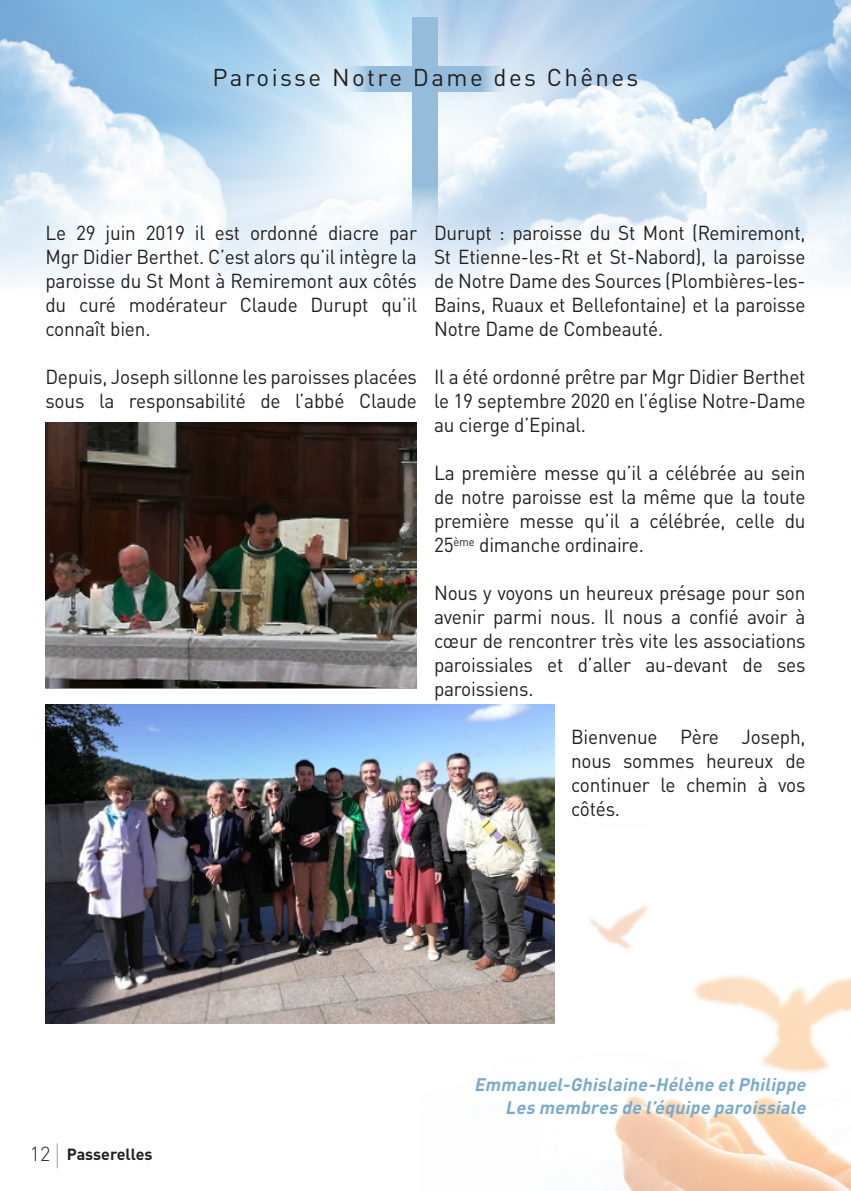
<style>
.page{position:relative;width:851px;height:1191px;background:#fff}
.page>*{position:absolute;margin:0;border:0;box-sizing:border-box;transform-origin:0 0}
.t1{font:24px "DIN Pro";letter-spacing:.1em;color:#231f20}
.TXT_COURANT{font:20px/24px "DIN Pro";letter-spacing:-.01em;color:#231f20;text-align:justify;scale:.95 1}
.Signature{font:italic 700 18px "DIN Pro";color:#79aacb}
.t2{font:700 16px "DIN Pro";color:#231f20}
.s1{font-weight:300;font-size:20px}
</style>
<div class="page">
<img style="left:0;top:0;width:850px;height:282px">
<svg style="left:412px;top:17px;width:26px;height:225px;background:#a2c5e0"></svg>
<svg style="left:340px;top:67px;width:170px;height:25px;background:#a4c6e0"></svg>
<img style="left:421px;top:823px;width:429px;height:368px">
<img style="left:45px;top:422px;width:372px;height:267px">
<img style="left:45px;top:704px;width:509px;height:319px">
<svg style="left:57px;top:1143px;width:1px;height:25px"></svg>
<p class="t1" style="left:212px;top:59px;width:427px">Paroisse Notre Dame des Chênes</p>
<p class="TXT_COURANT" style="left:45px;top:219px;width:392px">Le 29 juin 2019 il est ordonné diacre par Mgr Didier Berthet. C’est alors qu’il intègre la paroisse du St Mont à Remiremont aux côtés du curé modérateur Claude Durupt qu’il connaît bien.</p>
<p class="TXT_COURANT" style="left:45px;top:363px;width:392px">Depuis, Joseph sillonne les paroisses placées sous la responsabilité de l’abbé Claude</p>
<p class="TXT_COURANT" style="left:434px;top:219px;width:392px">Durupt : paroisse du St Mont (Remiremont, St Etienne-les-Rt et St-Nabord), la paroisse de Notre Dame des Sources (Plombières-les-Bains, Ruaux et Bellefontaine) et la paroisse Notre Dame de Combeauté.</p>
<p class="TXT_COURANT" style="left:434px;top:363px;width:392px">Il a été ordonné prêtre par Mgr Didier Berthet le 19 septembre 2020 en l’église Notre-Dame au cierge d’Epinal.</p>
<p class="TXT_COURANT" style="left:434px;top:459px;width:392px">La première messe qu’il a célébrée au sein de notre paroisse est la même que la toute première messe qu’il a célébrée, celle du 25<sup>ème</sup> dimanche ordinaire.</p>
<p class="TXT_COURANT" style="left:434px;top:579px;width:392px">Nous y voyons un heureux présage pour son avenir parmi nous. Il nous a confié avoir à cœur de rencontrer très vite les associations paroissiales et d’aller au-devant de ses paroissiens.</p>
<p class="TXT_COURANT" style="left:571px;top:723px;width:248px">Bienvenue Père Joseph, nous sommes heureux de continuer le chemin à vos côtés.</p>
<p class="t2" style="left:30px;top:1140px;width:124px"><span class="s1">12</span> Passerelles</p>
<p class="Signature" style="left:474px;top:1069px;width:338px">Emmanuel-Ghislaine-Hélène etPhilippe</p>
<p class="Signature" style="left:505px;top:1092px;width:307px">Lesmembresde l’équipe paroissiale</p>
</div>
